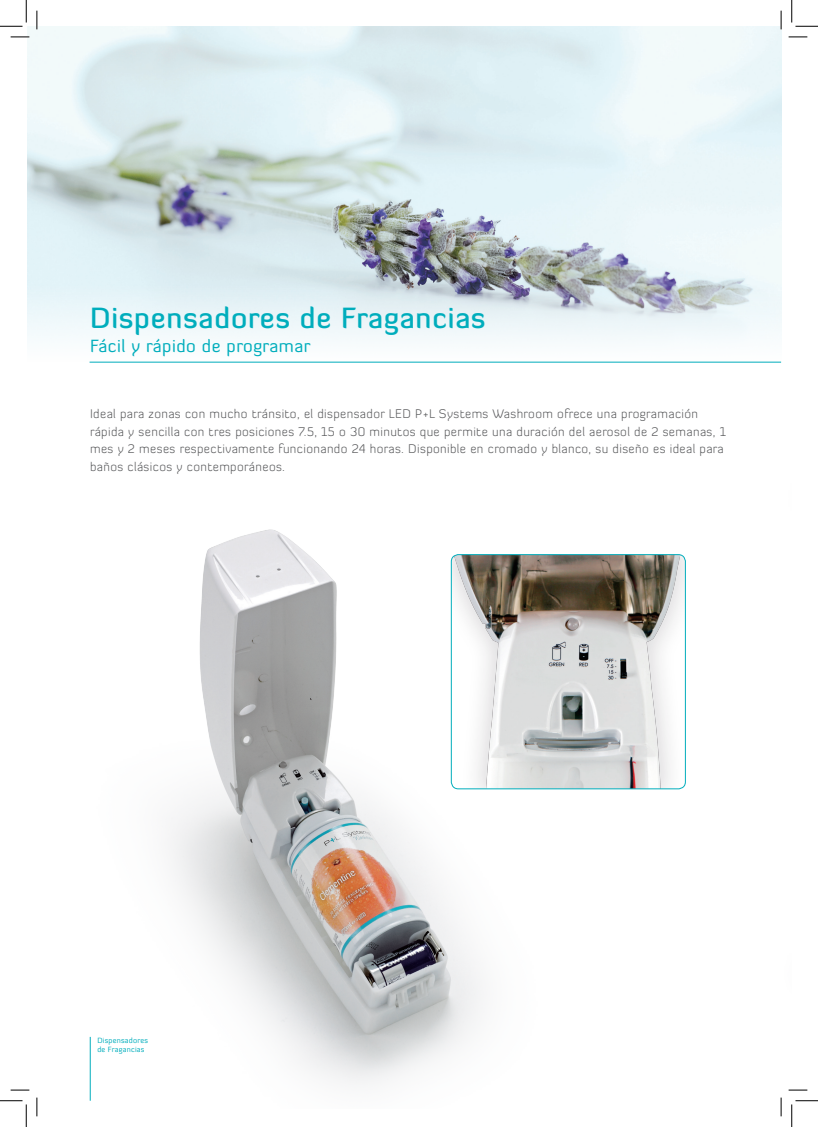
<style>
.page{position:relative;width:818px;height:1127px;background:#fff}
.page>*{position:absolute;margin:0;border:0;box-sizing:border-box;transform-origin:0 0}
.t1{font:500 28.75px "Diavlo";letter-spacing:.03em;color:#00adbc}
.t2{font:17.5px "Diavlo";letter-spacing:.03em;color:#00adbc}
.t3{font:300 12.5px/17.5px "Diavlo";letter-spacing:.03em;color:#57585a}
.t4{font:7.5px/9px "Diavlo";letter-spacing:.03em;color:#00adbc}
</style>
<div class="page">
<img style="left:89px;top:529px;width:479px;height:572px">
<img style="left:27px;top:26px;width:754px;height:336px">
<hr style="left:90px;top:362px;width:691px;height:1px;background:#00adbc">
<img style="left:451px;top:554px;width:234px;height:234px">
<div style="left:451px;top:554px;width:235px;height:235px;border:1px solid #00adbc;border-radius:7px"></div>
<img style="left:766px;top:59px;width:16px;height:304px">
<svg style="left:11px;top:36px;width:18px;height:2px"></svg>
<svg style="left:788px;top:36px;width:19px;height:2px"></svg>
<svg style="left:11px;top:1089px;width:18px;height:1px"></svg>
<svg style="left:788px;top:1089px;width:19px;height:1px"></svg>
<svg style="left:36px;top:11px;width:2px;height:18px"></svg>
<svg style="left:36px;top:1097px;width:2px;height:18px"></svg>
<svg style="left:780px;top:11px;width:2px;height:18px"></svg>
<svg style="left:780px;top:1097px;width:2px;height:18px"></svg>
<svg style="left:0;top:0;width:27px;height:27px"></svg>
<svg style="left:0;top:1100px;width:27px;height:26px"></svg>
<svg style="left:791px;top:0;width:27px;height:27px"></svg>
<svg style="left:791px;top:1100px;width:27px;height:26px"></svg>
<h1 class="t1" style="left:90px;top:300px;width:397px">Dispensadores de Fragancias</h1>
<h2 class="t2" style="left:90px;top:334px;width:222px">Fácil y rápido de programar</h2>
<p class="t3" style="left:90px;top:404px;width:637px">Ideal para zonas con mucho tránsito, el dispensador LED P+L Systems Washroom ofrece una programación rápida y sencilla con tres posiciones 7.5, 15 o 30 minutos que permite una duración del aerosol de 2 semanas, 1 mes y 2 meses respectivamente funcionando 24 horas. Disponible en cromado y blanco, su diseño es ideal para baños clásicos y contemporáneos.</p>
<p class="t4" style="left:97px;top:1034px;width:52px">Dispensadores de Fragancias</p>
</div>
